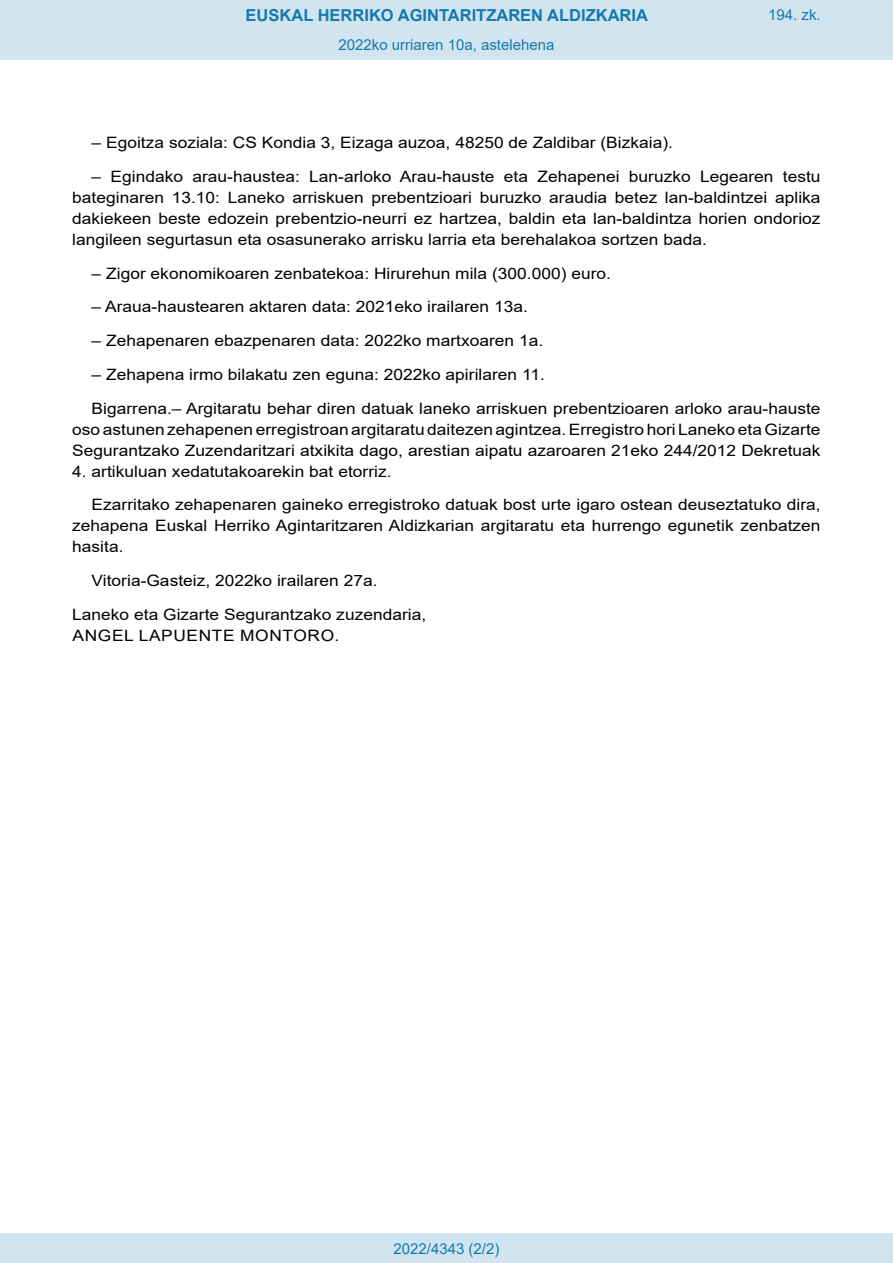
<style>
.page{position:relative;width:893px;height:1263px;background:#fff}
.page>*{position:absolute;margin:0;border:0;box-sizing:border-box;transform-origin:0 0}
.t1{font:700 16.5px "Arial";color:#1879ad}
.BOPVDetalle{font:15.6px/21px "Arial";color:#000;text-align:justify;scale:1.11 1}
.BOPVFirmaPuesto{font:15.6px "Arial";color:#000;scale:1.11 1}
.BOPVFirmaLugFec{font:15.6px "Arial";color:#000;scale:1.11 1}
.BOPVFirmaNombre{font:15.6px "Arial";letter-spacing:.035em;color:#000;scale:1.11 1}
.Paginacion_Centro{font:15px "Arial";color:#1879ad}
</style>
<div class="page">
<div style="left:0;top:0;width:893px;height:60px;background:#d0e5f0"></div>
<div style="left:0;top:1233px;width:893px;height:30px;background:#d0e5f0"></div>
<p class="t1" style="left:246px;top:3px;width:404px">EUSKAL HERRIKO AGINTARITZAREN ALDIZKARIA</p>
<p class="Paginacion_Centro" style="left:338px;top:35px;width:217px">2022ko urriaren 10a, astelehena</p>
<p class="Paginacion_Centro" style="left:768px;top:5px;width:54px">194. zk.</p>
<p class="BOPVDetalle" style="left:92px;top:132px;width:525px">– Egoitza soziala: CS Kondia 3, Eizaga auzoa, 48250 de Zaldibar (Bizkaia).</p>
<p class="BOPVDetalle" style="left:72px;top:166px;width:676px;text-indent:19px">– Egindako arau-haustea: Lan-arloko Arau-hauste eta Zehapenei buruzko Legearen testu bateginaren 13.10: Laneko arriskuen prebentzioari buruzko araudia betez lan-baldintzei aplika dakiekeen beste edozein prebentzio-neurri ez hartzea, baldin eta lan-baldintza horien ondorioz langileen segurtasun eta osasunerako arrisku larria eta berehalakoa sortzen bada.</p>
<p class="BOPVDetalle" style="left:92px;top:263px;width:469px">– Zigor ekonomikoaren zenbatekoa: Hirurehun mila (300.000) euro.</p>
<p class="BOPVDetalle" style="left:92px;top:296px;width:394px">– Araua-haustearen aktaren data: 2021eko irailaren 13a.</p>
<p class="BOPVDetalle" style="left:92px;top:330px;width:408px">– Zehapenaren ebazpenaren data: 2022ko martxoaren 1a.</p>
<p class="BOPVDetalle" style="left:92px;top:364px;width:410px">– Zehapena irmo bilakatu zen eguna: 2022ko apirilaren 11.</p>
<p class="BOPVDetalle" style="left:72px;top:398px;width:676px;text-indent:19px">Bigarrena.– Argitaratu behar diren datuak laneko arriskuen prebentzioaren arloko arau-hauste oso astunen zehapenen erregistroan argitaratu daitezen agintzea. Erregistro hori Laneko eta Gizarte Segurantzako Zuzendaritzari atxikita dago, arestian aipatu azaroaren 21eko 244/2012 Dekretuak</p>
<p class="BOPVDetalle" style="left:72px;top:461px;width:289px">4. artikuluan xedatutakoarekin bat etorriz.</p>
<p class="BOPVDetalle" style="left:72px;top:494px;width:676px;text-indent:19px">Ezarritako zehapenaren gaineko erregistroko datuak bost urte igaro ostean deuseztatuko dira, zehapena Euskal Herriko Agintaritzaren Aldizkarian argitaratu eta hurrengo egunetik zenbatzen hasita.</p>
<p class="BOPVFirmaLugFec" style="left:92px;top:570px;width:259px">Vitoria-Gasteiz, 2022ko irailaren 27a.</p>
<p class="BOPVFirmaPuesto" style="left:72px;top:604px;width:320px">Laneko eta Gizarte Segurantzako zuzendaria,</p>
<p class="BOPVFirmaNombre" style="left:73px;top:625px;width:242px">ANGEL LAPUENTE MONTORO.</p>
<p class="Paginacion_Centro" style="left:393px;top:1238px;width:107px">2022/4343 (2/2)</p>
</div>
